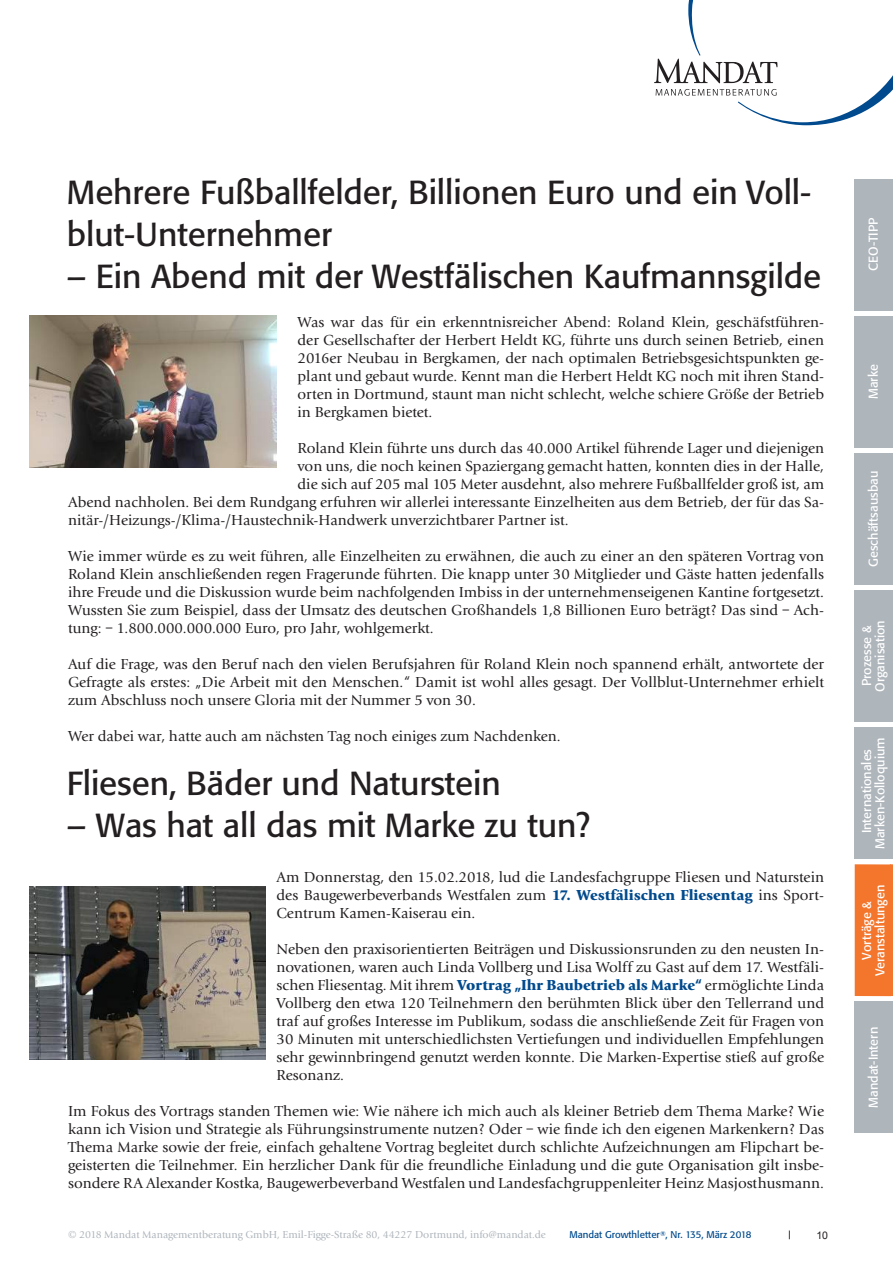
<style>
.page{position:relative;width:893px;height:1263px;background:#fff}
.page>*{position:absolute;margin:0;border:0;box-sizing:border-box;transform-origin:0 0}
.t1{font:33px/42px "Formata BQ";letter-spacing:-.005em;color:#231f20}
.t2{font:15px/18px "Giovanni EF";color:#231f20;text-align:justify}
.t3{font:13.5px "Arial";color:#231f20}
.t4{font:12.75px/13.5px "Formata BQ";color:#fff;text-align:center}
.t5{font:10.5px "Giovanni EF";color:#aeb5bb}
.t6{font:10.5px "Arial";color:#231f20}
.t7{font:9.75px "Formata BQ";color:#004a8d}
.t8{font:6.75px "Formata BQ";color:#004a8d}
.s1{font-weight:900;color:#004a8d}
</style>
<div class="page">
<svg style="left:654px;top:0;width:239px;height:125px"></svg>
<hr style="left:890px;top:316px;width:3px;height:132px;background:#aeb5bb">
<hr style="left:890px;top:179px;width:3px;height:131px;background:#aeb5bb">
<hr style="left:890px;top:453px;width:3px;height:132px;background:#aeb5bb">
<hr style="left:890px;top:590px;width:3px;height:132px;background:#aeb5bb">
<hr style="left:890px;top:864px;width:3px;height:132px;background:#f3762c">
<hr style="left:890px;top:727px;width:3px;height:132px;background:#aeb5bb">
<hr style="left:890px;top:1001px;width:3px;height:132px;background:#aeb5bb">
<div style="left:855px;top:179px;width:36px;height:131px;background:#aeb5bb"></div>
<div style="left:855px;top:316px;width:36px;height:132px;background:#aeb5bb"></div>
<div style="left:855px;top:453px;width:36px;height:132px;background:#aeb5bb"></div>
<div style="left:855px;top:590px;width:36px;height:132px;background:#aeb5bb"></div>
<div style="left:855px;top:727px;width:36px;height:132px;background:#aeb5bb"></div>
<div style="left:855px;top:864px;width:36px;height:132px;background:#f3762c"></div>
<div style="left:855px;top:1001px;width:36px;height:132px;background:#aeb5bb"></div>
<img style="left:30px;top:887px;width:235px;height:173px">
<img style="left:30px;top:316px;width:247px;height:151px">
<h1 class="t1" style="left:67px;top:171px;width:746px">Mehrere Fußballfelder, Billionen Euro und ein Voll&shy;blut-Unternehmer</h1>
<h1 class="t1" style="left:67px;top:255px;width:756px">– Ein Abend mit der Westfälischen Kaufmannsgilde</h1>
<p class="t2" style="left:298px;top:313px;width:528px">Was war das für ein erkenntnisreicher Abend: Roland Klein, geschäfstführen&shy;der Gesellschafter der Herbert Heldt KG, führte uns durch seinen Betrieb, einen 2016er Neubau in Bergkamen, der nach optimalen Betriebsgesichtspunkten ge&shy;plant und gebaut wurde. Kennt man die Herbert Heldt KG noch mit ihren Stand&shy;orten in Dortmund, staunt man nicht schlecht, welche schiere Größe der Betrieb in Bergkamen bietet.</p>
<p class="t2" style="left:298px;top:439px;width:528px">Roland Klein führte uns durch das 40.000 Artikel führende Lager und diejenigen</p>
<p class="t2" style="left:298px;top:457px;width:528px">von uns, die noch keinen Spaziergang gemacht hatten, konnten dies in der Halle,</p>
<p class="t2" style="left:298px;top:475px;width:528px">die sich auf 205 mal 105 Meter ausdehnt, also mehrere Fußballfelder groß ist, am</p>
<p class="t2" style="left:68px;top:493px;width:757px">Abend nachholen. Bei dem Rundgang erfuhren wir allerlei interessante Einzelheiten aus dem Betrieb, der für das Sa-</p>
<p class="t2" style="left:68px;top:511px;width:502px">nitär-/Heizungs-/Klima-/Haustechnik-Handwerk unverzichtbarer Partner ist.</p>
<p class="t2" style="left:68px;top:547px;width:758px">Wie immer würde es zu weit führen, alle Einzelheiten zu erwähnen, die auch zu einer an den späteren Vortrag von Roland Klein anschließenden regen Fragerunde führten. Die knapp unter 30 Mitglieder und Gäste hatten jedenfalls ihre Freude und die Diskussion wurde beim nachfolgenden Imbiss in der unternehmenseigenen Kantine fortgesetzt.<br>Wussten Sie zum Beispiel, dass der Umsatz des deutschen Großhandels 1,8 Billionen Euro beträgt? Das sind – Ach&shy;tung: – 1.800.000.000.000 Euro, pro Jahr, wohlgemerkt.</p>
<p class="t2" style="left:68px;top:655px;width:758px">Auf die Frage, was den Beruf nach den vielen Berufsjahren für Roland Klein noch spannend erhält, antwortete der Gefragte als erstes: „Die Arbeit mit den Menschen.“ Damit ist wohl alles gesagt. Der Vollblut-Unternehmer erhielt zum Abschluss noch unsere Gloria mit der Nummer 5 von 30.</p>
<p class="t2" style="left:68px;top:727px;width:494px">Wer dabei war, hatte auch am nächsten Tag noch einiges zum Nachdenken.</p>
<h1 class="t1" style="left:67px;top:762px;width:435px">Fliesen, Bäder und Naturstein</h1>
<h1 class="t1" style="left:67px;top:804px;width:525px">– Was hat all das mit Marke zu tun?</h1>
<p class="t2" style="left:277px;top:868px;width:549px">Am Donnerstag, den 15.02.2018, lud die Landesfachgruppe Fliesen und Naturstein des Baugewerbeverbands Westfalen zum <span class="s1">17. Westfälischen Fliesentag</span> ins Sport-Centrum Kamen-Kaiserau ein.</p>
<p class="t2" style="left:277px;top:940px;width:549px">Neben den praxisorientierten Beiträgen und Diskussionsrunden zu den neusten In&shy;novationen, waren auch Linda Vollberg und Lisa Wolff zu Gast auf dem 17. Westfäli&shy;schen Fliesentag. Mit ihrem <span class="s1">Vortrag „Ihr Baubetrieb als Marke“</span> ermöglichte Linda Vollberg den etwa 120 Teilnehmern den berühmten Blick über den Tellerrand und traf auf großes Interesse im Publikum, sodass die anschließende Zeit für Fragen von 30 Minuten mit unterschiedlichsten Vertiefungen und individuellen Empfehlungen sehr gewinnbringend genutzt werden konnte. Die Marken-Expertise stieß auf große Resonanz.</p>
<p class="t2" style="left:68px;top:1102px;width:758px">Im Fokus des Vortrags standen Themen wie: Wie nähere ich mich auch als kleiner Betrieb dem Thema Marke? Wie kann ich Vision und Strategie als Führungsinstrumente nutzen? Oder – wie finde ich den eigenen Markenkern? Das Thema Marke sowie der freie, einfach gehaltene Vortrag begleitet durch schlichte Aufzeichnungen am Flipchart be&shy;geisterten die Teilnehmer. Ein herzlicher Dank für die freundliche Einladung und die gute Organisation gilt insbe&shy;sondere RA Alexander Kostka, Baugewerbeverband Westfalen und Landesfachgruppenleiter Heinz Masjosthusmann.</p>
<p class="t5" style="left:68px;top:1228px;width:479px">© 2018 Mandat Managementberatung GmbH, Emil-Figge-Straße 80, 44227 Dortmund, info@mandat.de</p>
<p class="t7" style="left:569px;top:1229px;width:183px">Mandat Growthletter , Nr. 135, März 2018</p>
<p class="t3" style="left:788px;top:1225px;width:5px">׀</p>
<p class="t6" style="left:816px;top:1228px;width:13px">10</p>
<p class="t8" style="left:660px;top:1229px;width:7px">R</p>
<p class="t4" style="left:866px;top:270px;width:54px;rotate:-90deg">CEO-TIPP</p>
<p class="t4" style="left:866px;top:399px;width:36px;rotate:-90deg">Marke</p>
<p class="t4" style="left:866px;top:567px;width:97px;rotate:-90deg">Geschäftsausbau</p>
<p class="t4" style="left:860px;top:692px;width:73px;rotate:-90deg">Prozesse &amp;<br>Organisation</p>
<p class="t4" style="left:860px;top:849px;width:113px;rotate:-90deg">Internationales<br>Marken-Kolloquium</p>
<p class="t4" style="left:860px;top:976px;width:93px;rotate:-90deg">Vorträge &amp;<br>Veranstaltungen</p>
<p class="t4" style="left:866px;top:1108px;width:82px;rotate:-90deg">Mandat-Intern</p>
</div>
